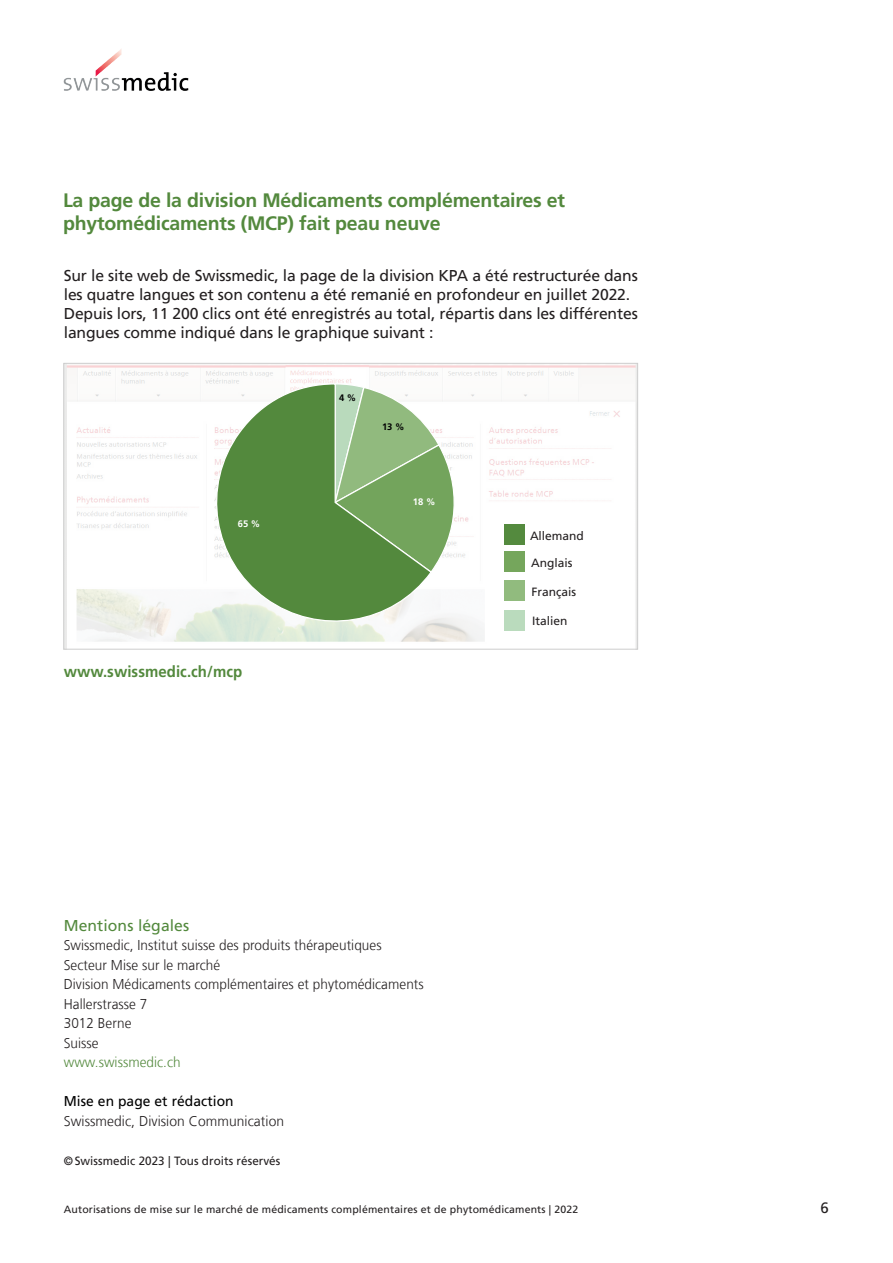
<style>
.page{position:relative;width:893px;height:1263px;background:#fff}
.page>*{position:absolute;margin:0;border:0;box-sizing:border-box;transform-origin:0 0}
.t1{font:700 19.5px/23.4px "Frutiger LT Com";letter-spacing:-.01em;color:#53893d}
.t2{font:15.75px/18.9px "Frutiger LT Com";letter-spacing:-.01em;color:#231f20}
.t3{font:700 15.75px "Frutiger LT Com";letter-spacing:.005em;color:#53893d;scale:.95 1}
.t4{font:15.75px "Frutiger LT Com";letter-spacing:.005em;color:#53893d}
.t5{font:15px "Frutiger LT Com";color:#231f20}
.t6{font:300 14.25px/19.5px "Frutiger LT Com";letter-spacing:.005em;color:#231f20;scale:.95 1}
.t7{font:300 14.25px "Frutiger LT Com";letter-spacing:.005em;color:#231f20}
.t8{font:14.25px "Frutiger LT Com";letter-spacing:.005em;color:#000001}
.t9{font:300 14.25px "Frutiger LT Com";letter-spacing:.005em;color:#53893d;scale:.95 1}
.t10{font:12px "Frutiger LT Com";color:#231f20}
.t11{font:11.25px "Frutiger LT Com";color:#231f20}
.t12{font:10.5px "Frutiger LT Com";letter-spacing:.015em;color:#231f20}
.t13{font:700 9.45px "Frutiger LT Com";color:#fff}
.t14{font:700 9.45px "Frutiger LT Com";color:#000001}
</style>
<div class="page">
<img style="left:64px;top:49px;width:125px;height:41px">
<img style="left:66px;top:365px;width:570px;height:282px">
<div style="left:486px;top:506px;width:145px;height:136px;background:#fff"></div>
<svg style="left:433px;top:383px;width:29px;height:191px"></svg>
<svg style="left:201px;top:383px;width:232px;height:254px"></svg>
<div style="left:504px;top:524px;width:20px;height:20px;background:#548a3e"></div>
<div style="left:504px;top:552px;width:20px;height:20px;background:#75a65c"></div>
<div style="left:504px;top:580px;width:21px;height:21px;background:#91bb7e"></div>
<div style="left:504px;top:610px;width:21px;height:21px;background:#badbbd"></div>
<p class="t1" style="left:63px;top:188px;width:504px">La page de la division Médicaments complémentaires et phytomédicaments (MCP) fait peau neuve</p>
<p class="t2" style="left:64px;top:266px;width:576px">Sur le site web de Swissmedic, la page de la division KPA a été restructurée dans les quatre langues et son contenu a été remanié en profondeur en juillet 2022.<br>Depuis lors, 11 200 clics ont été enregistrés au total, répartis dans les différentes langues comme indiqué dans le graphique suivant :</p>
<p class="t13" style="left:238px;top:518px;width:24px">65 %</p>
<p class="t3" style="left:64px;top:662px;width:189px">www.swissmedic.ch/mcp</p>
<p class="t14" style="left:339px;top:393px;width:19px">4 %</p>
<p class="t14" style="left:382px;top:421px;width:24px">13 %</p>
<p class="t13" style="left:413px;top:496px;width:24px">18 %</p>
<p class="t4" style="left:64px;top:916px;width:127px">Mentions légales</p>
<p class="t6" style="left:64px;top:936px;width:380px">Swissmedic, Institut suisse des produits thérapeutiques<br>Secteur Mise sur le marché<br>Division Médicaments complémentaires et phytomédicaments<br>Hallerstrasse 7<br>3012 Berne<br>Suisse</p>
<p class="t9" style="left:64px;top:1054px;width:125px">www.swissmedic.ch</p>
<p class="t8" style="left:64px;top:1093px;width:171px">Mise en page et rédaction</p>
<p class="t7" style="left:64px;top:1112px;width:222px">Swissmedic, Division Communication</p>
<p class="t10" style="left:64px;top:1153px;width:218px">© Swissmedic 2023 | Tous droits réservés</p>
<p class="t11" style="left:542px;top:529px;width:44px">Englisch</p>
<p class="t10" style="left:530px;top:529px;width:55px">Allemand</p>
<p class="t10" style="left:531px;top:556px;width:43px">Anglais</p>
<p class="t10" style="left:531px;top:585px;width:46px">Français</p>
<p class="t10" style="left:532px;top:614px;width:37px">Italien</p>
<p class="t12" style="left:64px;top:1203px;width:516px">Autorisations de mise sur le marché de médicaments complémentaires et de phytomédicaments | 2022</p>
<p class="t5" style="left:820px;top:1199px;width:10px">6</p>
</div>
